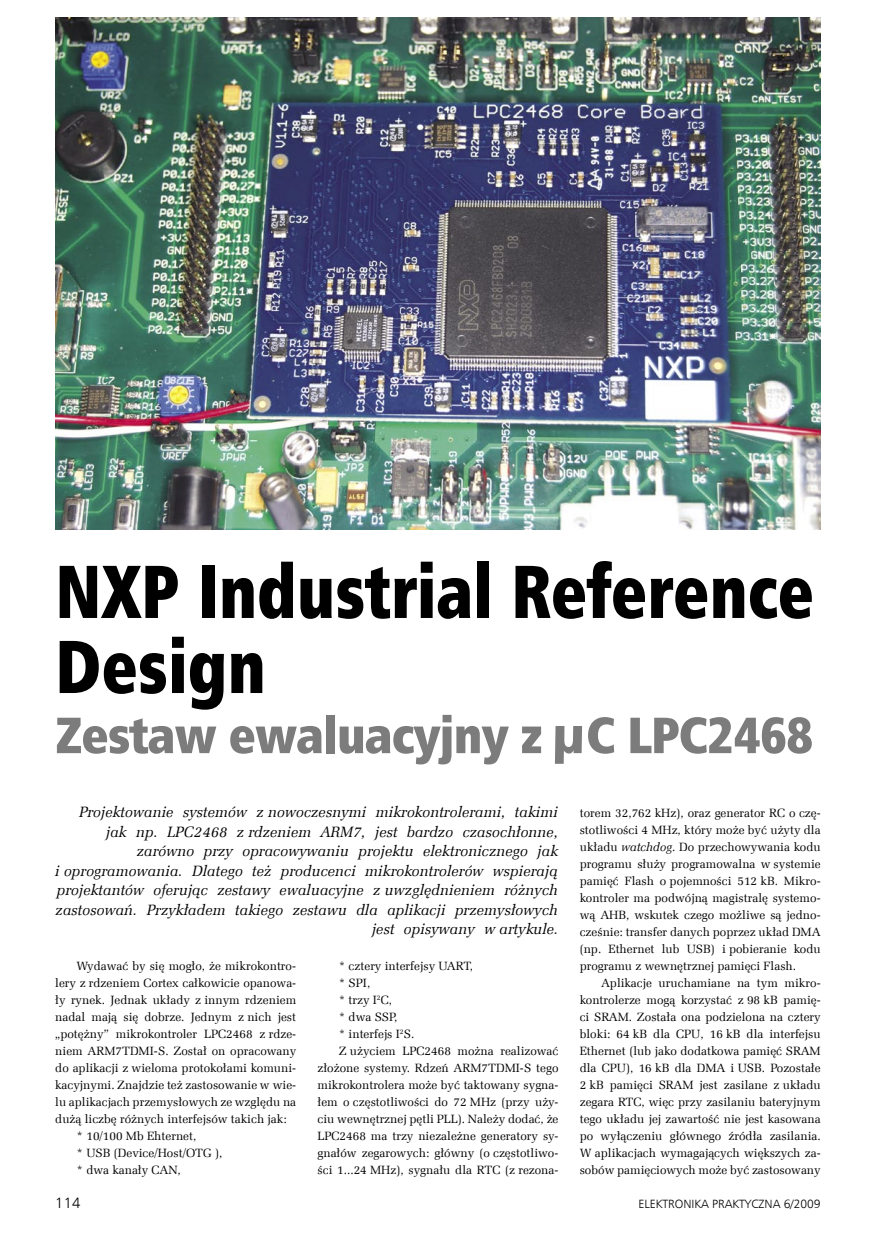
<style>
.page{position:relative;width:893px;height:1234px;background:#fff}
.page>*{position:absolute;margin:0;border:0;box-sizing:border-box;transform-origin:0 0}
._9_Tytul{font:75px/75px "Humnst 777 X Blk Cn EU";color:#000;scale:.9 1}
._0_Podtytul{font:51px "Humnst 777 X Blk Cn EU";letter-spacing:-.02em;color:#7c7c7c}
._2_Lead{font:italic 15px/19.5px "Zapf Ellipt EU";letter-spacing:.005em;color:#000;text-align:right}
.t1{font:15px "Humnst 777 Lt EU";color:#000}
._1_Body{font:12px/17px "Zapf Ellipt EU";color:#000;text-align:justify}
.t2{font:12px "Humnst 777 Lt EU";color:#000}
.s1{font-style:italic}
</style>
<div class="page">
<img style="left:55px;top:17px;width:766px;height:512px">
<p class="_9_Tytul" style="left:55px;top:554px;width:844px">NXP Industrial Reference<br>Design</p>
<p class="_0_Podtytul" style="left:55px;top:702px;width:760px">Zestaw ewaluacyjny z µC LPC2468</p>
<p class="_2_Lead" style="left:55px;top:802px;width:504px">Projektowanie systemów z nowoczesnymi mikrokontrolerami, takimi jak np. LPC2468 z rdzeniem ARM7, jest bardzo czasochłonne, zarówno przy opracowywaniu projektu elektronicznego jak<br>i oprogramowania. Dlatego też producenci mikrokontrolerów wspierają projektantów oferując zestawy ewaluacyjne z uwzględnieniem różnych zastosowań. Przykładem takiego zestawu dla aplikacji przemysłowych jest opisywany w artykule.</p>
<p class="_1_Body" style="left:55px;top:957px;width:242px;text-indent:21px">Wydawać by się mogło, że mikrokontro&shy;lery z rdzeniem Cortex całkowicie opanowa&shy;ły rynek. Jednak układy z innym rdzeniem nadal mają się dobrze. Jednym z nich jest „potężny” mikrokontroler LPC2468 z rdze&shy;niem ARM7TDMI-S. Został on opracowany do aplikacji z wieloma protokołami komuni&shy;kacyjnymi. Znajdzie też zastosowanie w wie&shy;lu aplikacjach przemysłowych ze względu na dużą liczbę różnych interfejsów takich jak:</p>
<p class="_1_Body" style="left:77px;top:1127px;width:121px">* 10/100 Mb Ehternet,</p>
<p class="_1_Body" style="left:77px;top:1144px;width:147px">* USB (Device/Host/OTG ),</p>
<p class="_1_Body" style="left:77px;top:1161px;width:106px">* dwa kanały CAN,</p>
<p class="_1_Body" style="left:339px;top:957px;width:136px">* cztery interfejsy UART,</p>
<p class="_1_Body" style="left:339px;top:974px;width:33px">* SPI,</p>
<p class="_1_Body" style="left:339px;top:991px;width:55px">* trzy I<sup>2</sup>C,</p>
<p class="_1_Body" style="left:339px;top:1008px;width:60px">* dwa SSP,</p>
<p class="_1_Body" style="left:339px;top:1025px;width:77px">* interfejs I<sup>2</sup>S.</p>
<p class="_1_Body" style="left:317px;top:1042px;width:242px;text-indent:21px">Z użyciem LPC2468 można realizować złożone systemy. Rdzeń ARM7TDMI-S tego mikrokontrolera może być taktowany sygna&shy;łem o częstotliwości do 72 MHz (przy uży&shy;ciu wewnętrznej pętli PLL). Należy dodać, że LPC2468 ma trzy niezależne generatory sy&shy;gnałów zegarowych: główny (o częstotliwo&shy;ści 1...24 MHz), sygnału dla RTC (z rezona-</p>
<p class="_1_Body" style="left:580px;top:804px;width:242px">torem 32,762 kHz), oraz generator RC o czę&shy;stotliwości 4 MHz, który może być użyty dla układu <span class="s1">watchdog</span>. Do przechowywania kodu programu służy programowalna w systemie pamięć Flash o pojemności 512 kB. Mikro&shy;kontroler ma podwójną magistralę systemo&shy;wą AHB, wskutek czego możliwe są jedno&shy;cześnie: transfer danych poprzez układ DMA (np. Ethernet lub USB) i pobieranie kodu programu z wewnętrznej pamięci Flash.</p>
<p class="_1_Body" style="left:580px;top:974px;width:242px;text-indent:21px">Aplikacje uruchamiane na tym mikro&shy;kontrolerze mogą korzystać z 98 kB pamię&shy;ci SRAM. Została ona podzielona na cztery bloki: 64 kB dla CPU, 16 kB dla interfejsu Ethernet (lub jako dodatkowa pamięć SRAM dla CPU), 16 kB dla DMA i USB. Pozostałe 2 kB pamięci SRAM jest zasilane z układu zegara RTC, więc przy zasilaniu bateryjnym tego układu jej zawartość nie jest kasowana po wyłączeniu głównego źródła zasilania.<br>W aplikacjach wymagających większych za&shy;sobów pamięciowych może być zastosowany</p>
<p class="t1" style="left:55px;top:1193px;width:27px">114</p>
<p class="t2" style="left:638px;top:1196px;width:184px">ELEKTRONIKA PRAKTYCZNA 6/2009</p>
</div>
